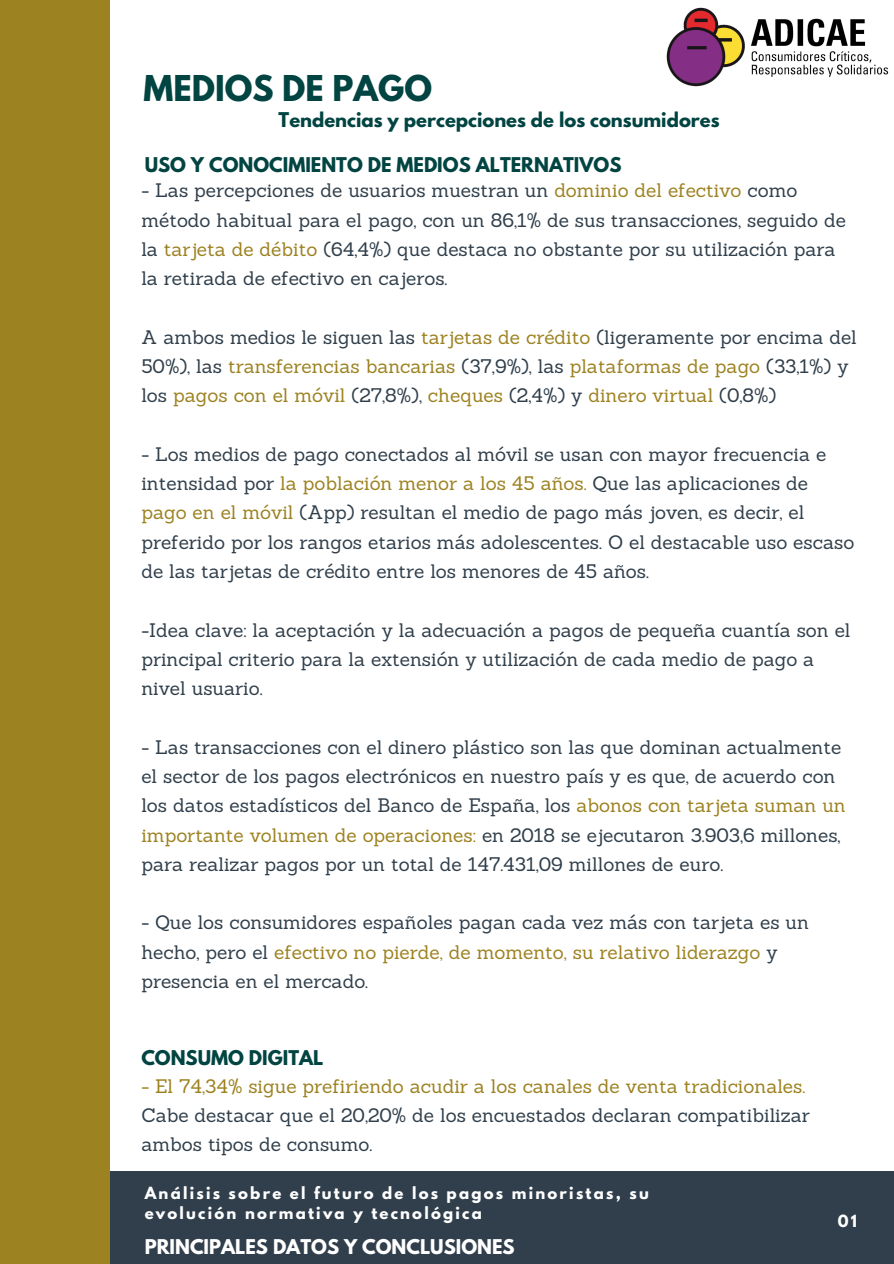
<style>
.page{position:relative;width:894px;height:1264px;background:#fff}
.page>*{position:absolute;margin:0;border:0;box-sizing:border-box;transform-origin:0 0}
.t1{font:700 31.5px "League Spartan";color:#014441}
.t2{font:19.05px/29.2px "Sanchez";color:#303f4b}
.t3{font:19.05px "Sanchez";color:#9d8221}
.t4{font:700 18px "League Spartan";color:#014441}
.t5{font:700 18px "League Spartan";color:#fff}
.t6{font:700 14.85px/19.2px "League Spartan";letter-spacing:.15em;color:#fff}
.s1{color:#9d8221}
</style>
<div class="page">
<div style="left:0;top:1171px;width:893px;height:92px;background:#303f4b"></div>
<div style="left:0;top:0;width:109px;height:1263px;background:#9d8221"></div>
<img style="left:666px;top:7px;width:223px;height:80px">
<h1 class="t1" style="left:143px;top:72px;width:290px">MEDIOS DE PAGO</h1>
<p class="t4" style="left:278px;top:111px;width:442px">Tendencias y percepciones de los consumidores</p>
<p class="t4" style="left:145px;top:156px;width:478px">USO Y CONOCIMIENTO DE MEDIOS ALTERNATIVOS</p>
<p class="t2" style="left:141px;top:176px;width:706px">- Las percepciones de usuarios muestran un <span class="s1">dominio del efectivo</span> como método habitual para el pago, con un 86,1% de sus transacciones, seguido de la <span class="s1">tarjeta de débito</span> (64,4%) que destaca no obstante por su utilización para la retirada de efectivo en cajeros.</p>
<p class="t2" style="left:141px;top:322px;width:716px">A ambos medios le siguen las <span class="s1">tarjetas de crédito</span> (ligeramente por encima del<br>50%), las <span class="s1">transferencias bancarias</span> (37,9%), las <span class="s1">plataformas de pago</span> (33,1%) y los <span class="s1">pagos con el móvil</span> (27,8%), <span class="s1">cheques</span> (2,4%) y <span class="s1">dinero virtual</span> (0,8%)</p>
<p class="t2" style="left:141px;top:439px;width:714px">- Los medios de pago conectados al móvil se usan con mayor frecuencia e intensidad por <span class="s1">la población menor a los 45 años.</span> Que las aplicaciones de <span class="s1">pago en el móvil</span> (App) resultan el medio de pago más joven, es decir, el preferido por los rangos etarios más adolescentes. O el destacable uso escaso de las tarjetas de crédito entre los menores de 45 años.</p>
<p class="t2" style="left:141px;top:615px;width:710px">-Idea clave: la aceptación y la adecuación a pagos de pequeña cuantía son el principal criterio para la extensión y utilización de cada medio de pago a nivel usuario.</p>
<p class="t2" style="left:141px;top:732px;width:705px">- Las transacciones con el dinero plástico son las que dominan actualmente el sector de los pagos electrónicos en nuestro país y es que, de acuerdo con los datos estadísticos del Banco de España, los <span class="s1">abonos con tarjeta suman un importante volumen de operaciones:</span> en 2018 se ejecutaron 3.903,6 millones, para realizar pagos por un total de 147.431,09 millones de euro.</p>
<p class="t2" style="left:141px;top:907px;width:669px">- Que los consumidores españoles pagan cada vez más con tarjeta es un hecho, pero el <span class="s1">efectivo no pierde, de momento, su relativo liderazgo</span> y presencia en el mercado.</p>
<p class="t4" style="left:141px;top:1048px;width:183px">CONSUMO DIGITAL</p>
<p class="t3" style="left:141px;top:1073px;width:665px">- El 74,34% sigue prefiriendo acudir a los canales de venta tradicionales.</p>
<p class="t2" style="left:141px;top:1100px;width:669px">Cabe destacar que el 20,20% de los encuestados declaran compatibilizar ambos tipos de consumo.</p>
<p class="t6" style="left:145px;top:1185px;width:505px">Análisis sobre el futuro de los pagos minoristas, su evolución normativa y tecnológica</p>
<p class="t5" style="left:145px;top:1238px;width:371px">PRINCIPALES DATOS Y CONCLUSIONES</p>
<p class="t6" style="left:837px;top:1213px;width:21px">01</p>
</div>
